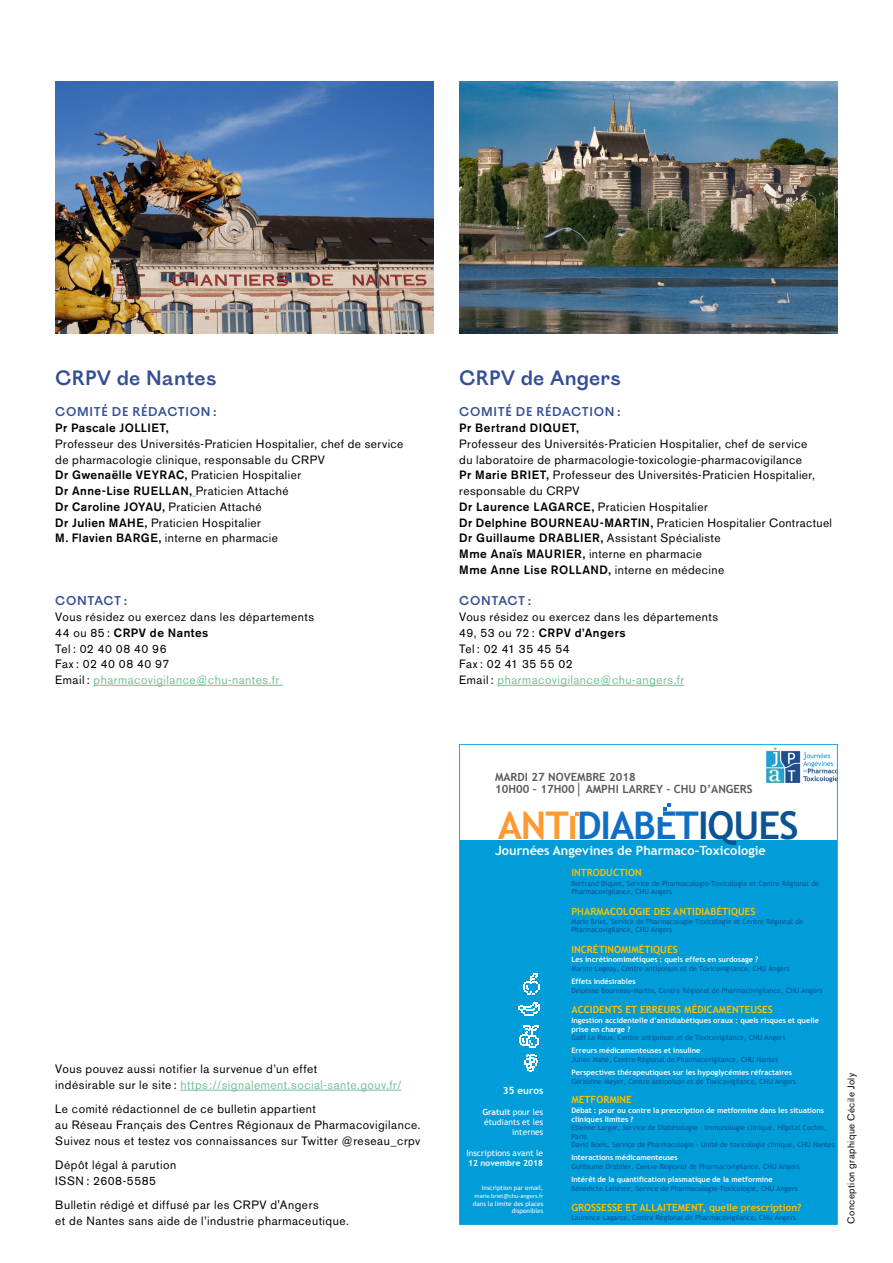
<style>
.page{position:relative;width:893px;height:1263px;background:#fff}
.page>*{position:absolute;margin:0;border:0;box-sizing:border-box;transform-origin:0 0}
.t1{font:700 38.25px "Trebuchet MS";letter-spacing:-.03em;color:#0f6fc6}
.t2{font:19.5px "Ostia Antica";letter-spacing:.01em;color:#354f94}
.t3{font:700 12.75px "Trebuchet MS";color:#fff}
.t4{font:12px/15.8px "Akzidenz Grotesk BE";letter-spacing:.04em;color:#000}
.t5{font:12px "Ostia Antica";letter-spacing:.055em;color:#354f94}
.t6{font:500 12px "Akzidenz Grotesk BE";letter-spacing:.04em;color:#000}
.t7{font:700 11.25px/12px "Trebuchet MS";color:#595959}
.t8{font:700 9.9px "Trebuchet MS";color:#ffc000}
.t9{font:700 9.9px "Trebuchet MS";color:#fff}
.t10{font:9.75px "Akzidenz Grotesk BE";letter-spacing:.045em;color:#000}
.t11{font:8.55px/10.2px "Trebuchet MS";letter-spacing:.005em;color:#fff;text-align:right}
.t12{font:700 8.55px "Trebuchet MS";letter-spacing:.005em;color:#fff}
.t13{font:700 7.5px/8.9px "Trebuchet MS";color:#fff}
.t14{font:7.05px/8.6px "Trebuchet MS";color:#0b5395}
.t15{font:6.3px/7.6px "Trebuchet MS";color:#fff;text-align:right}
.t16{font:6.3px "Calibri";color:#fff}
.s1{font-weight:500}
.s2{color:#74c095}
.s3{font-family:"Times New Roman"}
.s4{color:#ff9a33}
.s5{color:#0b5395}
.s6{font-weight:700}
</style>
<div class="page">
<hr style="left:180px;top:1090px;width:222px;height:1px;background:#74c095">
<img style="left:459px;top:82px;width:379px;height:252px">
<img style="left:55px;top:81px;width:379px;height:253px">
<hr style="left:94px;top:685px;width:189px;height:1px;background:#74c095">
<hr style="left:498px;top:685px;width:186px;height:1px;background:#74c095">
<div style="left:460px;top:840px;width:377px;height:384px;background:#009dd9"></div>
<img style="left:766px;top:747px;width:70px;height:36px">
<svg style="left:523px;top:973px;width:17px;height:21px"></svg>
<svg style="left:519px;top:1025px;width:20px;height:22px"></svg>
<svg style="left:519px;top:1002px;width:21px;height:14px"></svg>
<svg style="left:524px;top:1054px;width:14px;height:18px"></svg>
<svg style="left:663px;top:804px;width:7px;height:7px"></svg>
<svg style="left:575px;top:812px;width:4px;height:4px"></svg>
<h2 class="t2" style="left:55px;top:367px;width:163px">CRPV de Nantes</h2>
<p class="t5" style="left:55px;top:405px;width:163px">COMITÉ DE RÉDACTION :</p>
<p class="t6" style="left:55px;top:420px;width:115px">Pr Pascale JOLLIET,</p>
<p class="t4" style="left:55px;top:436px;width:350px">Professeur des Universités-Praticien Hospitalier, chef de service de pharmacologie clinique, responsable du CRPV<br><span class="s1">Dr Gwenaëlle VEYRAC,</span> Praticien Hospitalier<br><span class="s1">Dr Anne-Lise RUELLAN,</span> Praticien Attaché<br><span class="s1">Dr Caroline JOYAU,</span> Praticien Attaché<br><span class="s1">Dr Julien MAHE,</span> Praticien Hospitalier<br><span class="s1">M. Flavien BARGE,</span> interne en pharmacie</p>
<p class="t5" style="left:55px;top:594px;width:74px">CONTACT :</p>
<p class="t4" style="left:55px;top:609px;width:260px">Vous résidez ou exercez dans les départements<br>44 ou 85 : <span class="s1">CRPV de Nantes<br></span>Tel : 02 40 08 40 96<br>Fax: 02 40 08 40 97<br>Email : <span class="s2">pharmacovigilance@chu-nantes.fr</span></p>
<p class="t4" style="left:55px;top:1061px;width:348px">Vous pouvez aussi notifier la survenue d’un effet<br>indésirable sur le site : <span class="s2">https://signalement.social-sante.gouv.fr/</span></p>
<p class="t4" style="left:55px;top:1101px;width:367px">Le comité rédactionnel de ce bulletin appartient<br>au Réseau Français des Centres Régionaux de Pharmacovigilance.<br>Suivez nous et testez vos connaissances sur Twitter @reseau_crpv</p>
<p class="t4" style="left:55px;top:1157px;width:122px">Dépôt légal à parution<br>ISSN : 2608-5585</p>
<p class="t4" style="left:55px;top:1197px;width:295px">Bulletin rédigé et diffusé par les CRPV d'Angers<br>et de Nantes sans aide de l’industrie pharmaceutique.</p>
<h2 class="t2" style="left:459px;top:367px;width:163px">CRPV de Angers</h2>
<p class="t5" style="left:459px;top:405px;width:163px">COMITÉ DE RÉDACTION :</p>
<p class="t6" style="left:459px;top:420px;width:121px">Pr Bertrand DIQUET,</p>
<p class="t4" style="left:459px;top:436px;width:374px">Professeur des Universités-Praticien Hospitalier, chef de service<br>du laboratoire de pharmacologie-toxicologie-pharmacovigilance<br><span class="s1">Pr Marie BRIET,</span> Professeur des Universités-Praticien Hospitalier, responsable du CRPV<br><span class="s1">Dr Laurence LAGARCE,</span> Praticien Hospitalier<br><span class="s1">Dr Delphine BOURNEAU-MARTIN,</span> Praticien Hospitalier Contractuel <span class="s1">Dr Guillaume DRABLIER,</span> Assistant Spécialiste<br><span class="s1">Mme Anaïs MAURIER,</span> interne en pharmacie<br><span class="s1">Mme Anne Lise ROLLAND,</span> interne en médecine</p>
<p class="t5" style="left:459px;top:594px;width:74px">CONTACT :</p>
<p class="t4" style="left:459px;top:609px;width:260px">Vous résidez ou exercez dans les départements<br>49, 53 ou 72 : <span class="s1">CRPV d’Angers<br></span>Tel : 02 41 35 45 54<br>Fax: 02 41 35 55 02<br>Email : <span class="s2">pharmacovigilance@chu-angers.fr</span></p>
<p class="t7" style="left:495px;top:771px;width:259px">MARDI 27 NOVEMBRE 2018<br>10H00 – 17H00<span class="s3">│</span> AMPHI LARREY – CHU D’ANGERS</p>
<h1 class="t1" style="left:498px;top:802px;width:302px"><span class="s4">ANTI</span>DIABÉT<span class="s5">IQUES</span></h1>
<p class="t3" style="left:495px;top:842px;width:272px">Journées Angevines de Pharmaco-Toxicologie</p>
<p class="t8" style="left:571px;top:867px;width:72px">INTRODUCTION</p>
<p class="t14" style="left:571px;top:879px;width:249px">Bertrand Diquet, Service de Pharmacologie-Toxicologie et Centre Régional de<br>Pharmacovigilance, CHU Angers</p>
<p class="t8" style="left:571px;top:905px;width:186px">PHARMACOLOGIE DES ANTIDIABÉTIQUES</p>
<p class="t14" style="left:571px;top:917px;width:233px">Marie Briet, Service de Pharmacologie-Toxicologie et Centre Régional de<br>Pharmacovigilance, CHU Angers</p>
<p class="t8" style="left:571px;top:943px;width:108px">INCRÉTINOMIMÉTIQUES</p>
<p class="t13" style="left:571px;top:955px;width:188px">Les incrétinomimétiques : quels effets en surdosage ?</p>
<p class="t14" style="left:571px;top:964px;width:219px">Marion Legeay, Centre antipoison et de Toxicovigilance, CHU Angers</p>
<p class="t13" style="left:571px;top:977px;width:66px">Effets indésirables</p>
<p class="t14" style="left:571px;top:986px;width:253px">Delphine Bourneau-Martin, Centre Régional de Pharmacovigilance, CHU Angers</p>
<p class="t8" style="left:571px;top:1003px;width:203px">ACCIDENTS ET ERREURS MÉDICAMENTEUSES</p>
<p class="t13" style="left:571px;top:1016px;width:249px">Ingestion accidentelle d’antidiabétiques oraux : quels risques et quelle prise en charge ?</p>
<p class="t14" style="left:571px;top:1033px;width:216px">Gaël Le Roux, Centre antipoison et de Toxicovigilance, CHU Angers</p>
<p class="t13" style="left:571px;top:1046px;width:131px">Erreurs médicamenteuses et insuline</p>
<p class="t14" style="left:571px;top:1055px;width:208px">Julien Mahé, Centre Régional de Pharmacovigilance, CHU Nantes</p>
<p class="t13" style="left:571px;top:1068px;width:222px">Perspectives thérapeutiques sur les hypoglycémies réfractaires</p>
<p class="t14" style="left:571px;top:1077px;width:226px">Géraldine Meyer, Centre antipoison et de Toxicovigilance, CHU Angers</p>
<p class="t8" style="left:571px;top:1094px;width:62px">METFORMINE</p>
<p class="t13" style="left:571px;top:1106px;width:254px">Débat : pour ou contre la prescription de metformine dans les situations cliniques limites ?</p>
<p class="t14" style="left:571px;top:1124px;width:265px">Etienne Larger, Service de Diabétologie – Immunologie clinique, Hôpital Cochin,<br>Paris<br>David Boels, Service de Pharmacologie - Unité de toxicologie clinique, CHU Nantes</p>
<p class="t13" style="left:571px;top:1153px;width:108px">Interactions médicamenteuses</p>
<p class="t14" style="left:571px;top:1162px;width:230px">Guillaume Drablier, Centre Régional de Pharmacovigilance, CHU Angers</p>
<p class="t13" style="left:571px;top:1175px;width:203px">Intérêt de la quantification plasmatique de la metformine</p>
<p class="t14" style="left:571px;top:1184px;width:228px">Bénédicte Lelièvre, Service de Pharmacologie-Toxicologie, CHU Angers</p>
<p class="t8" style="left:571px;top:1201px;width:232px">GROSSESSE ET ALLAITEMENT, quelle prescription?</p>
<p class="t14" style="left:571px;top:1214px;width:226px">Laurence Lagarce, Centre Régional de Pharmacovigilance, CHU Angers</p>
<p class="t9" style="left:503px;top:1084px;width:42px">35 euros</p>
<p class="t11" style="left:482px;top:1107px;width:62px"><span class="s6">Gratuit</span> pour les étudiants et les internes</p>
<p class="t11" style="left:466px;top:1147px;width:78px">Inscriptions avant le</p>
<p class="t12" style="left:468px;top:1157px;width:77px">12 novembre 2018</p>
<p class="t15" style="left:482px;top:1184px;width:63px">Inscription par email,</p>
<p class="t16" style="left:475px;top:1192px;width:70px">marie.briet@chu-angers.fr</p>
<p class="t15" style="left:473px;top:1200px;width:72px">dans la limite des places disponibles</p>
<p class="t10" style="left:845px;top:1223px;width:152px;rotate:-90deg">Conception graphique Cécile Joly</p>
</div>
